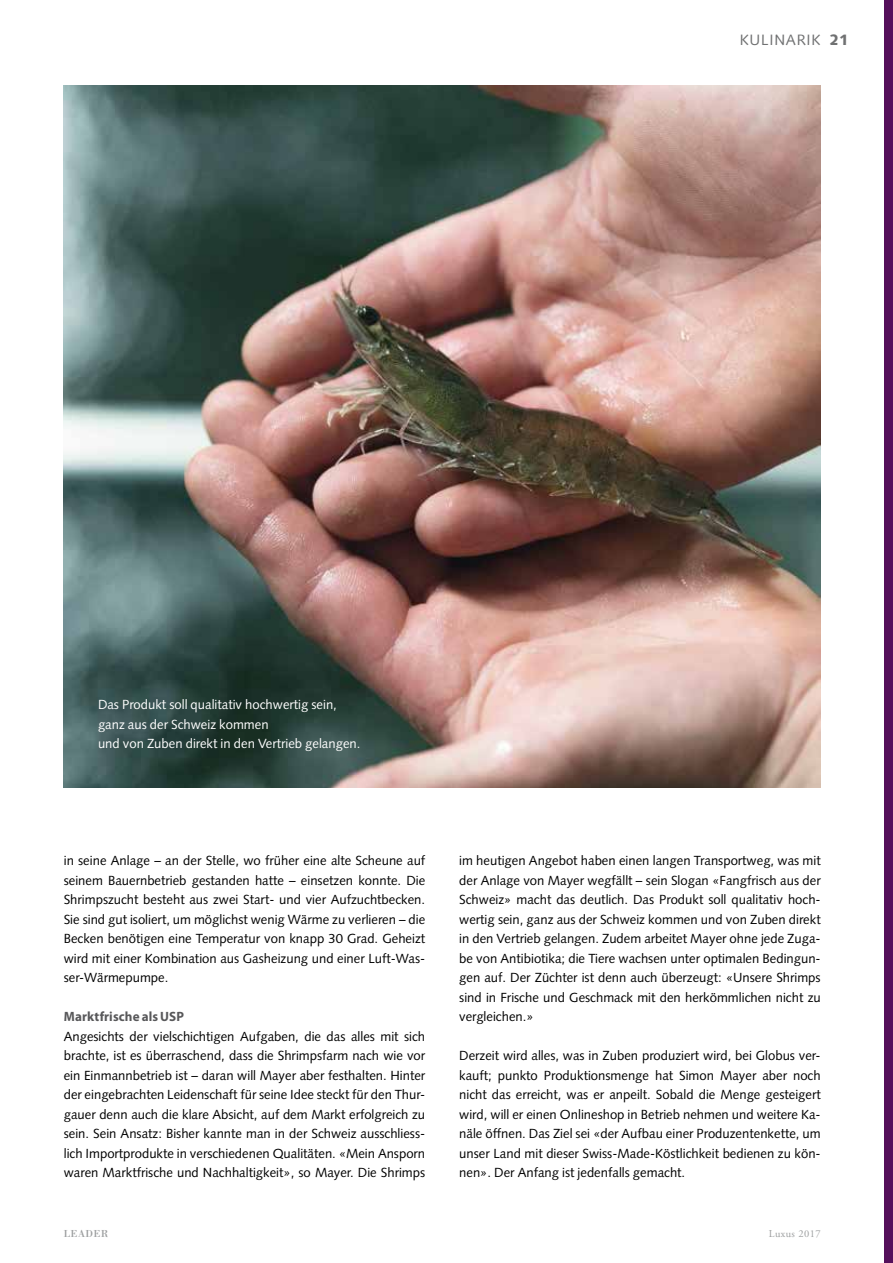
<style>
.page{position:relative;width:893px;height:1263px;background:#fff}
.page>*{position:absolute;margin:0;border:0;box-sizing:border-box;transform-origin:0 0}
.t1{font:15px "Syntax";letter-spacing:.05em;color:#707172}
.t2{font:700 13.5px "Myriad Pro";letter-spacing:.01em;color:#58585a}
.t3{font:13.2px/19.5px "Syntax";color:#000;text-align:justify}
.t4{font:13.2px/19.5px "Syntax";color:#fff}
.t5{font:10.5px "Adobe Garamond Pro";letter-spacing:.04em;color:#9c9e9f}
.t6{font:10.5px "Bodoni";letter-spacing:.04em;color:#9c9e9f}
.s1{font-weight:900}
</style>
<div class="page">
<div style="left:884px;top:0;width:9px;height:1263px;background:#55105b"></div>
<img style="left:64px;top:85px;width:757px;height:702px">
<p class="t1" style="left:740px;top:31px;width:111px">KULINARIK <span class="s1">21</span></p>
<p class="t4" style="left:98px;top:695px;width:264px">Das Produkt soll qualitativ hochwertig sein, ganz aus der Schweiz kommen<br>und von Zuben direkt in den Vertrieb gelangen.</p>
<p class="t3" style="left:64px;top:851px;width:363px">in seine Anlage – an der Stelle, wo früher eine alte Scheune auf seinem Bauernbetrieb gestanden hatte – einsetzen konnte. Die Shrimpszucht besteht aus zwei Start- und vier Aufzuchtbecken.<br>Sie sind gut isoliert, um möglichst wenig Wärme zu verlieren – die Becken benötigen eine Temperatur von knapp 30 Grad. Geheizt wird mit einer Kombination aus Gasheizung und einer Luft-Was&shy;ser-Wärmepumpe.</p>
<p class="t2" style="left:64px;top:1008px;width:122px">Marktfrische als USP</p>
<p class="t3" style="left:64px;top:1026px;width:363px">Angesichts der vielschichtigen Aufgaben, die das alles mit sich brachte, ist es überraschend, dass die Shrimpsfarm nach wie vor ein Einmannbetrieb ist – daran will Mayer aber festhalten. Hinter der eingebrachten Leidenschaft für seine Idee steckt für den Thur&shy;gauer denn auch die klare Absicht, auf dem Markt erfolgreich zu sein. Sein Ansatz: Bisher kannte man in der Schweiz ausschliess&shy;lich Importprodukte in verschiedenen Qualitäten. «Mein Ansporn waren Marktfrische und Nachhaltigkeit», so Mayer. Die Shrimps</p>
<p class="t3" style="left:459px;top:851px;width:363px">im heutigen Angebot haben einen langen Transportweg, was mit der Anlage von Mayer wegfällt – sein Slogan «Fangfrisch aus der Schweiz» macht das deutlich. Das Produkt soll qualitativ hoch&shy;wertig sein, ganz aus der Schweiz kommen und von Zuben direkt in den Vertrieb gelangen. Zudem arbeitet Mayer ohne jede Zuga&shy;be von Antibiotika; die Tiere wachsen unter optimalen Bedingun&shy;gen auf. Der Züchter ist denn auch überzeugt: «Unsere Shrimps sind in Frische und Geschmack mit den herkömmlichen nicht zu vergleichen.»</p>
<p class="t3" style="left:459px;top:1046px;width:363px">Derzeit wird alles, was in Zuben produziert wird, bei Globus ver&shy;kauft; punkto Produktionsmenge hat Simon Mayer aber noch nicht das erreicht, was er anpeilt. Sobald die Menge gesteigert wird, will er einen Onlineshop in Betrieb nehmen und weitere Ka&shy;näle öffnen. Das Ziel sei «der Aufbau einer Produzentenkette, um unser Land mit dieser Swiss-Made-Köstlichkeit bedienen zu kön&shy;nen». Der Anfang ist jedenfalls gemacht.</p>
<p class="t6" style="left:64px;top:1227px;width:46px">LEADER</p>
<p class="t5" style="left:769px;top:1227px;width:53px">Luxus 2017</p>
</div>
